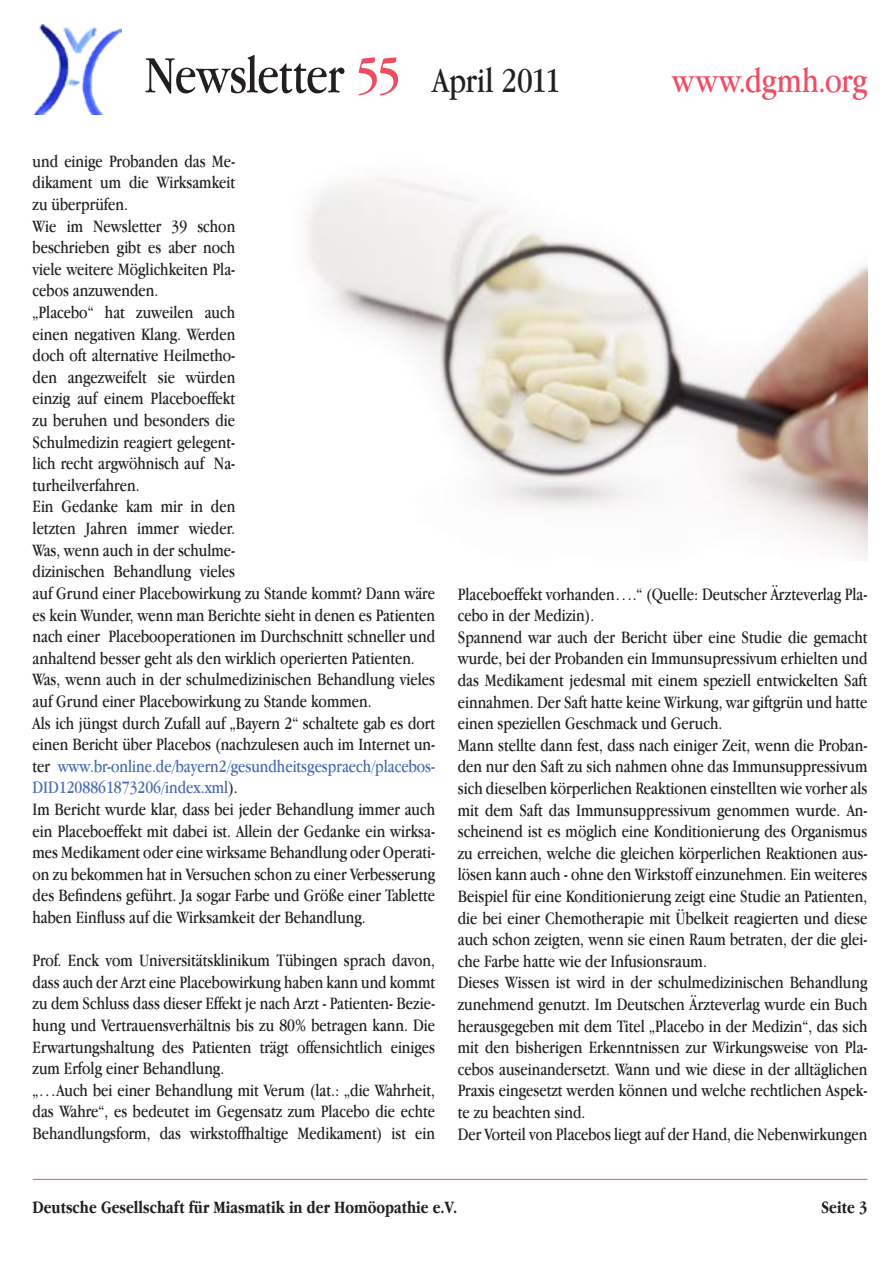
<style>
.page{position:relative;width:893px;height:1263px;background:#fff}
.page>*{position:absolute;margin:0;border:0;box-sizing:border-box;transform-origin:0 0}
.t1{font:54px "Apple Garamond";letter-spacing:-.015em;color:#231f20}
.t2{font:36px "Apple Garamond";letter-spacing:.01em;color:#ee4d62}
.t3{font:18px/21.6px "Apple Garamond";color:#231f20}
.t4{font:700 18px "Apple Garamond";color:#231f20}
.s1{color:#ee4d62}
.s2{font-size:36px}
.s3{color:#4969b1}
</style>
<div class="page">
<img style="left:33px;top:25px;width:89px;height:90px">
<hr style="left:33px;top:1179px;width:834px;height:1px;background:#ee4d62">
<img style="left:306px;top:177px;width:561px;height:383px">
<h1 class="t1" style="left:145px;top:43px;width:418px">Newsletter <span class="s1">55</span> <span class="s2">April 2011</span></h1>
<h2 class="t2" style="left:672px;top:59px;width:197px">www.dgmh.org</h2>
<p class="t3" style="left:33px;top:150px;width:404px">und einige Probanden das Me-<br>dikament um die Wirksamkeit<br>zu überprüfen.<br>Wie im Newsletter 39 schon<br>beschrieben gibt es aber noch<br>viele weitere Möglichkeiten Pla-<br>cebos anzuwenden.<br>„Placebo“ hat zuweilen auch<br>einen negativen Klang. Werden<br>doch oft alternative Heilmetho-<br>den angezweifelt sie würden<br>einzig auf einem Placeboeffekt<br>zu beruhen und besonders die<br>Schulmedizin reagiert gelegent-<br>lich recht argwöhnisch auf Na-<br>turheilverfahren.<br>Ein Gedanke kam mir in den<br>letzten Jahren immer wieder.<br>Was, wenn auch in der schulme-<br>dizinischen Behandlung vieles<br>auf Grund einer Placebowirkung zu Stande kommt? Dann wäre es kein Wunder, wenn man Berichte sieht in denen es Patienten nach einer Placebooperationen im Durchschnitt schneller und anhaltend besser geht als den wirklich operierten Patienten.<br>Was, wenn auch in der schulmedizinischen Behandlung vieles auf Grund einer Placebowirkung zu Stande kommen.<br>Als ich jüngst durch Zufall auf „Bayern 2“ schaltete gab es dort einen Bericht über Placebos (nachzulesen auch im Internet un&shy;ter <span class="s3">www.br-online.de/bayern2/gesundheitsgespraech/placebos-DID1208861873206/index.xml</span>).<br>Im Bericht wurde klar, dass bei jeder Behandlung immer auch ein Placeboeffekt mit dabei ist. Allein der Gedanke ein wirksa&shy;mes Medikament oder eine wirksame Behandlung oder Operati&shy;on zu bekommen hat in Versuchen schon zu einer Verbesserung des Befindens geführt. Ja sogar Farbe und Größe einer Tablette haben Einfluss auf die Wirksamkeit der Behandlung.</p>
<p class="t3" style="left:33px;top:949px;width:404px">Prof. Enck vom Universitätsklinikum Tübingen sprach davon, dass auch der Arzt eine Placebowirkung haben kann und kommt zu dem Schluss dass dieser Effekt je nach Arzt - Patienten- Bezie&shy;hung und Vertrauensverhältnis bis zu 80% betragen kann. Die Erwartungshaltung des Patienten trägt offensichtlich einiges zum Erfolg einer Behandlung.<br>„…Auch bei einer Behandlung mit Verum (lat.: „die Wahrheit, das Wahre“, es bedeutet im Gegensatz zum Placebo die echte Behandlungsform, das wirkstoffhaltige Medikament) ist ein</p>
<p class="t3" style="left:458px;top:583px;width:411px">Placeboeffekt vorhanden….“ (Quelle: Deutscher Ärzteverlag Pla&shy;cebo in der Medizin).<br>Spannend war auch der Bericht über eine Studie die gemacht wurde, bei der Probanden ein Immunsupressivum erhielten und das Medikament jedesmal mit einem speziell entwickelten Saft einnahmen. Der Saft hatte keine Wirkung, war giftgrün und hatte einen speziellen Geschmack und Geruch.<br>Mann stellte dann fest, dass nach einiger Zeit, wenn die Proban&shy;den nur den Saft zu sich nahmen ohne das Immunsuppressivum sich dieselben körperlichen Reaktionen einstellten wie vorher als mit dem Saft das Immunsuppressivum genommen wurde. An&shy;scheinend ist es möglich eine Konditionierung des Organismus zu erreichen, welche die gleichen körperlichen Reaktionen aus&shy;lösen kann auch - ohne den Wirkstoff einzunehmen. Ein weiteres Beispiel für eine Konditionierung zeigt eine Studie an Patienten, die bei einer Chemotherapie mit Übelkeit reagierten und diese auch schon zeigten, wenn sie einen Raum betraten, der die glei&shy;che Farbe hatte wie der Infusionsraum.<br>Dieses Wissen ist wird in der schulmedizinischen Behandlung zunehmend genutzt. Im Deutschen Ärzteverlag wurde ein Buch herausgegeben mit dem Titel „Placebo in der Medizin“, das sich mit den bisherigen Erkenntnissen zur Wirkungsweise von Pla&shy;cebos auseinandersetzt. Wann und wie diese in der alltäglichen Praxis eingesetzt werden können und welche rechtlichen Aspek&shy;te zu beachten sind.<br>Der Vorteil von Placebos liegt auf der Hand, die Nebenwirkungen</p>
<p class="t4" style="left:33px;top:1197px;width:426px">Deutsche Gesellschaft für Miasmatik in der Homöopathie e.V.</p>
<p class="t4" style="left:821px;top:1197px;width:48px">Seite 3</p>
</div>
